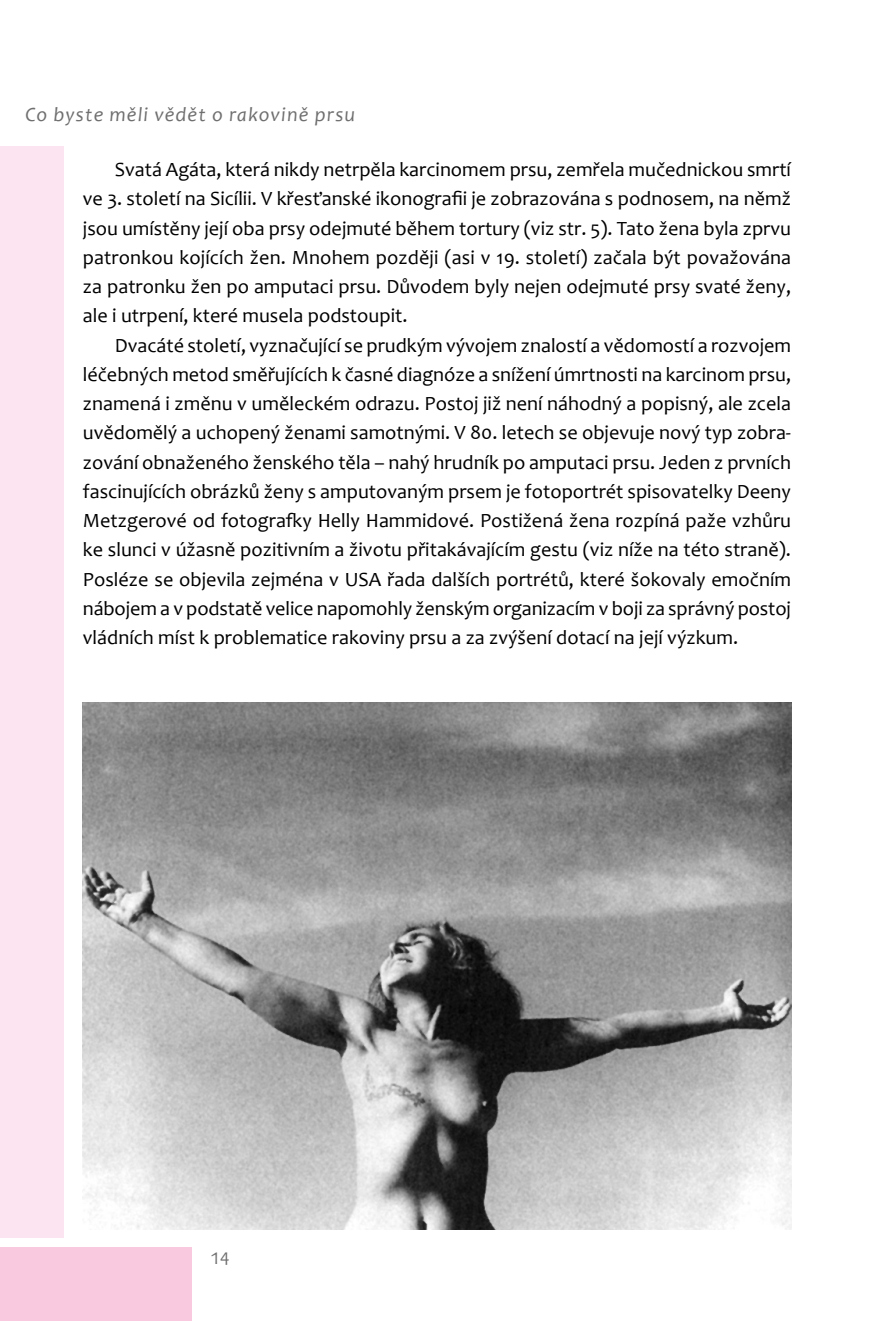
<style>
.page{position:relative;width:874px;height:1321px;background:#fff}
.page>*{position:absolute;margin:0;border:0;box-sizing:border-box;transform-origin:0 0}
.t1{font:20.25px/29.2px "Candara";color:#000;text-align:justify}
.t2{font:italic 20.25px "Candara";letter-spacing:.055em;color:#706f6f}
.t3{font:18px "Candara";color:#706f6f}
</style>
<div class="page">
<div style="left:0;top:147px;width:64px;height:1090px;background:#fce5f1"></div>
<div style="left:0;top:1247px;width:191px;height:73px;background:#f8c9df"></div>
<img style="left:83px;top:702px;width:708px;height:527px">
<p class="t2" style="left:26px;top:102px;width:331px">Co byste měli vědět o rakovině prsu</p>
<p class="t1" style="left:83px;top:155px;width:710px;text-indent:32px">Svatá Agáta, která nikdy netrpěla karcinomem prsu, zemřela mučednickou smrtí ve 3. století na Sicílii. V křesťanské ikonografii je zobrazována s podnosem, na němž jsou umístěny její oba prsy odejmuté během tortury (viz str. 5). Tato žena byla zprvu patronkou kojících žen. Mnohem později (asi v 19. století) začala být považována za patronku žen po amputaci prsu. Důvodem byly nejen odejmuté prsy svaté ženy, ale i utrpení, které musela podstoupit.</p>
<p class="t1" style="left:83px;top:330px;width:710px;text-indent:32px">Dvacáté století, vyznačující se prudkým vývojem znalostí a vědomostí a rozvojem léčebných metod směřujících k časné diagnóze a snížení úmrtnosti na karcinom prsu, znamená i změnu v uměleckém odrazu. Postoj již není náhodný a popisný, ale zcela uvědomělý a uchopený ženami samotnými. V 80. letech se objevuje nový typ zobra&shy;zování obnaženého ženského těla – nahý hrudník po amputaci prsu. Jeden z prvních fascinujících obrázků ženy s amputovaným prsem je fotoportrét spisovatelky Deeny Metzgerové od fotografky Helly Hammidové. Postižená žena rozpíná paže vzhůru ke slunci v úžasně pozitivním a životu přitakávajícím gestu (viz níže na této straně).<br>Posléze se objevila zejména v USA řada dalších portrétů, které šokovaly emočním nábojem a v podstatě velice napomohly ženským organizacím v boji za správný postoj vládních míst k problematice rakoviny prsu a za zvýšení dotací na její výzkum.</p>
<p class="t3" style="left:210px;top:1246px;width:20px">14</p>
</div>
